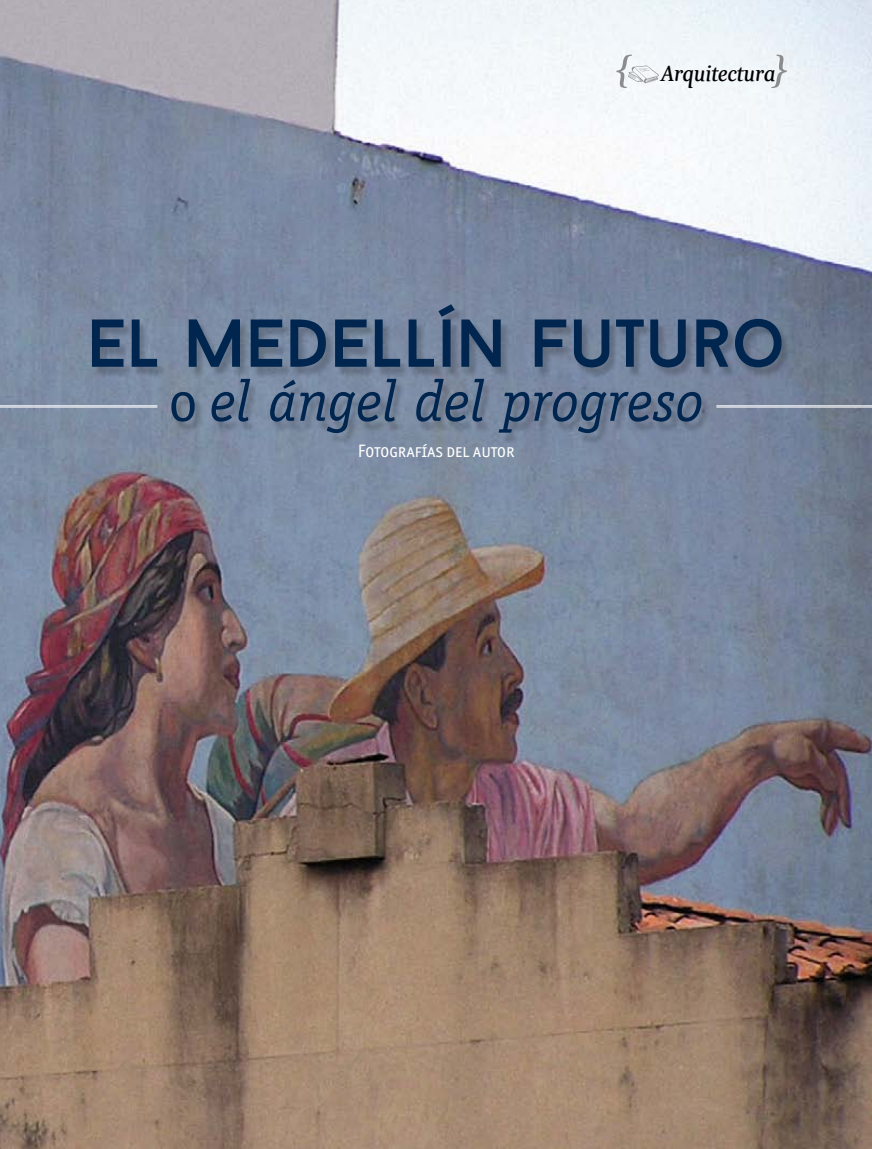
<style>
.page{position:relative;width:872px;height:1149px;background:#fff}
.page>*{position:absolute;margin:0;border:0;box-sizing:border-box;transform-origin:0 0}
.t1{font:67.5px "Baron Neue";color:#00264f}
.t2{font:italic 58.5px "Officina Serif";color:#00264f}
.t3{font:italic 700 22.65px "Esta";color:#000}
.t4{font:18px "Officina Sans ITC Book SC";color:#fff}
.s1{font-style:normal}
</style>
<div class="page">
<img style="left:0;top:0;width:872px;height:1148px">
<svg style="left:614px;top:55px;width:45px;height:33px"></svg>
<svg style="left:771px;top:55px;width:18px;height:33px"></svg>
<div style="left:93px;top:306px;width:698px;height:138px;background:#000;opacity:.2"></div>
<hr style="left:0;top:405px;width:157px;height:1px;background:#fff">
<hr style="left:0;top:406px;width:157px;height:1px;background:#fff">
<hr style="left:716px;top:405px;width:156px;height:1px;background:#fff">
<hr style="left:716px;top:406px;width:156px;height:1px;background:#fff">
<p class="t3" style="left:660px;top:60px;width:116px">Arquitectura</p>
<p class="t1" style="left:87px;top:301px;width:700px">EL MEDELLÍN FUTURO</p>
<p class="t2" style="left:168px;top:367px;width:536px"><span class="s1">o</span> el ángel del progreso</p>
<p class="t4" style="left:358px;top:440px;width:158px">Fotografías del autor</p>
</div>
